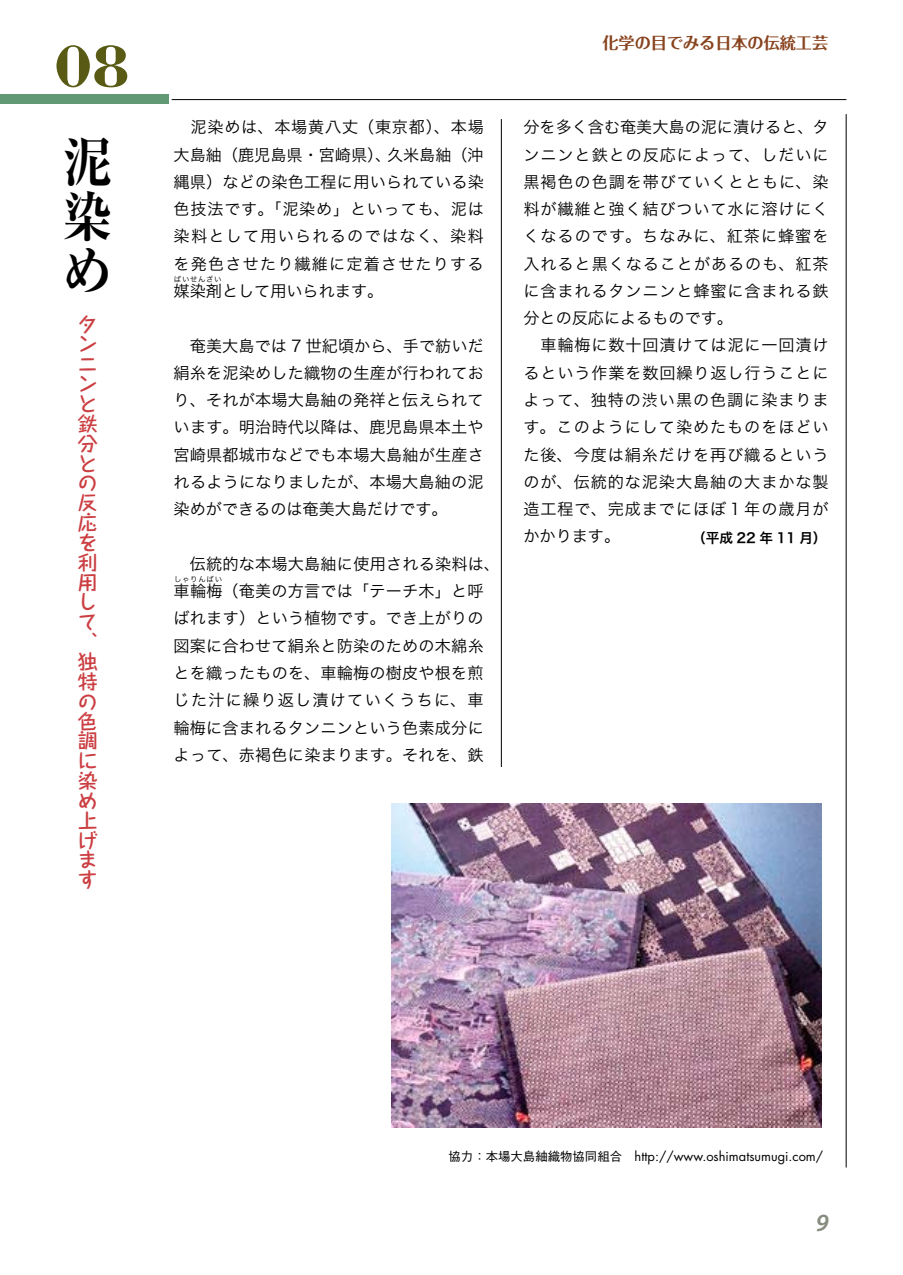
<style>
.page{position:relative;width:903px;height:1275px;background:#fff}
.page>*{position:absolute;margin:0;border:0;box-sizing:border-box;transform-origin:0 0}
.t1{font:700 61.95px "Bodoni";color:#595b14}
.t2{font:700 expanded 54.6px/54.6px "Ryumin Pro";color:#000;text-align:justify;scale:.91 1}
.t3{font:italic 600 24.85px "Myriad Pro";color:#868c7e}
.t4{font:700 19.78px/19.8px "Taka Hand Std De";color:#cb3e42}
.t5{font:16.1px/27.3px "Hira Kaku Pro W3";letter-spacing:.055em;color:#000;text-align:justify}
.t6{font:16.1px/27.3px "Hira Kaku Pro W3";letter-spacing:.015em;color:#000}
.t7{font:700 16.1px "Folk Pro";color:#88431e}
.t8{font:13.65px "Hira Kaku Pro W6";color:#000}
.t9{font:12.95px "Futura";color:#000}
.t10{font:7.52px "Hira Kaku Pro W3";letter-spacing:.09em;color:#000}
.s1{font-family:"Gothic BBB Pro";font-weight:500;font-size:12.42px}
</style>
<div class="page">
<hr style="left:172px;top:99px;width:674px;height:1px;background:#000">
<hr style="left:846px;top:114px;width:1px;height:1053px;background:#000">
<hr style="left:501px;top:119px;width:1px;height:1047px;background:#000">
<div style="left:0;top:94px;width:169px;height:10px;background:#629975"></div>
<div style="left:484px;top:767px;width:34px;height:399px;background:#fff"></div>
<img style="left:392px;top:804px;width:430px;height:324px">
<h1 class="t1" style="left:54px;top:27px;width:77px">08</h1>
<h2 class="t2" style="left:63px;top:130px;width:54px">泥染め</h2>
<p class="t4" style="left:78px;top:312px;width:21px">タンニンと鉄分との反応を利用して、独特の色調に染め上げます</p>
<p class="t5" style="left:174px;top:112px;width:312px">　泥染めは、本場黄八丈（東京都）、本場大島紬（鹿児島県･宮崎県）、久米島紬（沖縄県）などの染色工程に用いられている染色技法です。「泥染め」といっても、泥は染料として用いられるのではなく、染料を発色させたり繊維に定着させたりする媒染剤として用いられます。</p>
<p class="t10" style="left:174px;top:272px;width:49px">ばいせんざい</p>
<p class="t5" style="left:174px;top:331px;width:312px">　奄美大島では 7 世紀頃から、手で紡いだ絹糸を泥染めした織物の生産が行われており、それが本場大島紬の発祥と伝えられています。明治時代以降は、鹿児島県本土や宮崎県都城市などでも本場大島紬が生産されるようになりましたが、本場大島紬の泥染めができるのは奄美大島だけです。</p>
<p class="t6" style="left:174px;top:549px;width:328px">　伝統的な本場大島紬に使用される染料は、車輪梅（奄美の方言では「テーチ木」と呼</p>
<p class="t10" style="left:174px;top:572px;width:50px">しゃりんばい</p>
<p class="t5" style="left:174px;top:604px;width:312px">ばれます）という植物です。でき上がりの図案に合わせて絹糸と防染のための木綿糸とを織ったものを、車輪梅の樹皮や根を煎じた汁に繰り返し漬けていくうちに、車輪梅に含まれるタンニンという色素成分によって、赤褐色に染まります。それを、鉄</p>
<p class="t7" style="left:602px;top:29px;width:227px">化学の目でみる日本の伝統工芸</p>
<p class="t5" style="left:523px;top:112px;width:307px;text-align:left">分を多く含む奄美大島の泥に漬けると、タンニンと鉄との反応によって、しだいに黒褐色の色調を帯びていくとともに、染料が繊維と強く結びついて水に溶けにくくなるのです。ちなみに、紅茶に蜂蜜を入れると黒くなることがあるのも、紅茶に含まれるタンニンと蜂蜜に含まれる鉄分との反応によるものです。<br>　車輪梅に数十回漬けては泥に一回漬けるという作業を数回繰り返し行うことによって、独特の渋い黒の色調に染まります。このようにして染めたものをほどいた後、今度は絹糸だけを再び織るというのが、伝統的な泥染大島紬の大まかな製造工程で、完成までにほぼ１年の歳月がかかります。</p>
<p class="t8" style="left:692px;top:525px;width:136px">（平成 22 年 11 月）</p>
<p class="t9" style="left:448px;top:1148px;width:376px"><span class="s1">協力：本場大島紬織物協同組合</span> http://www.oshimatsumugi.com/</p>
<h3 class="t3" style="left:816px;top:1207px;width:14px">9</h3>
</div>
